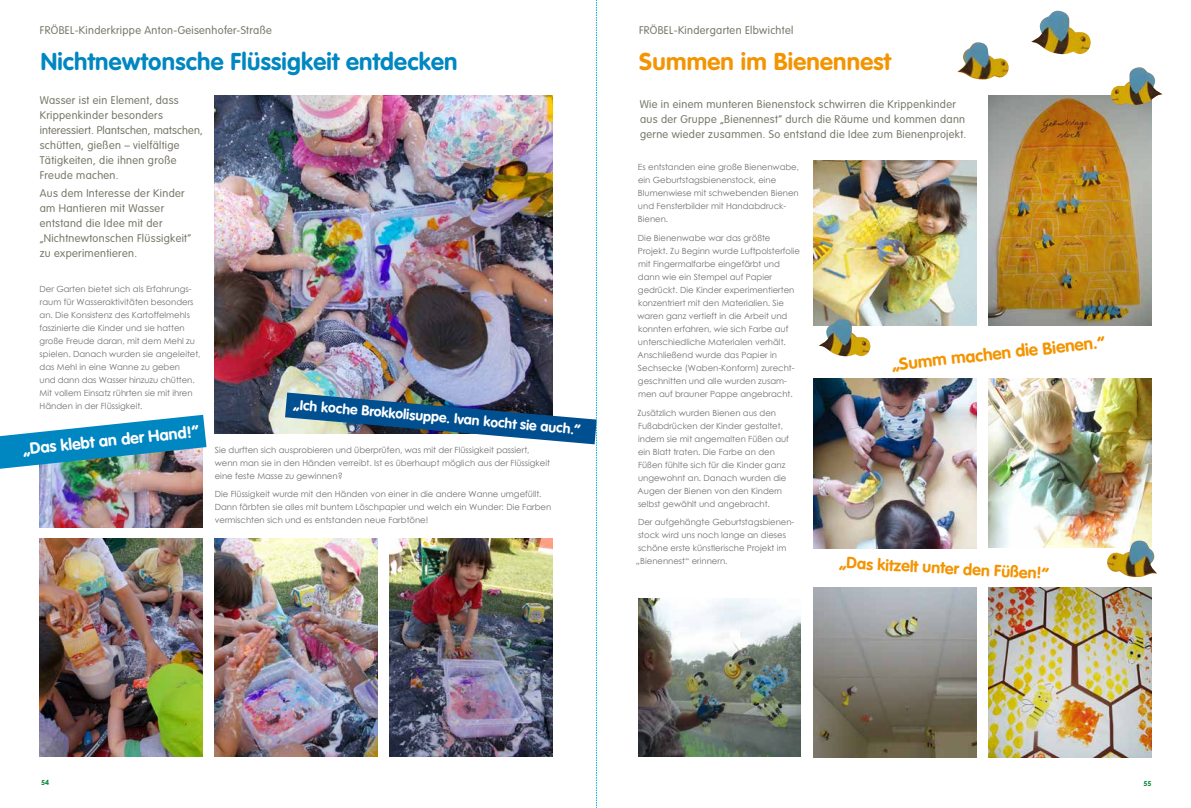
<style>
.page{position:relative;width:1191px;height:808px;background:#fff}
.page>*{position:absolute;margin:0;border:0;box-sizing:border-box;transform-origin:0 0}
.t1{font:700 24px "VAG Rounded";letter-spacing:.01em;color:#0087c1}
.t2{font:700 24px "VAG Rounded";letter-spacing:.01em;color:#f39400}
.t3{font:700 17px "VAG Rounded";color:#f39400}
.t4{font:700 16px "VAG Rounded";color:#f39400}
.t5{font:700 16px "VAG Rounded";color:#fff}
.t6{font:700 14px "VAG Rounded";color:#fff}
.t7{font:300 11px/15px "VAG Rounded";letter-spacing:.03em;color:#7a786a}
.t8{font:8.5px/13px "Century Gothic";color:#707172}
.t9{font:700 7px "Century Gothic";color:#008132}
</style>
<div class="page">
<img style="left:215px;top:95px;width:70px;height:339px">
<img style="left:40px;top:539px;width:163px;height:217px">
<img style="left:40px;top:469px;width:163px;height:58px">
<img style="left:215px;top:539px;width:70px;height:217px">
<img style="left:0;top:415px;width:206px;height:54px">
<img style="left:813px;top:161px;width:163px;height:165px">
<img style="left:813px;top:587px;width:163px;height:170px">
<img style="left:988px;top:378px;width:163px;height:170px">
<img style="left:988px;top:95px;width:163px;height:231px">
<img style="left:813px;top:379px;width:163px;height:169px">
<img style="left:988px;top:587px;width:163px;height:170px">
<img style="left:639px;top:599px;width:161px;height:158px">
<img style="left:1109px;top:67px;width:53px;height:39px">
<img style="left:818px;top:318px;width:54px;height:39px">
<img style="left:1106px;top:541px;width:51px;height:36px">
<img style="left:1031px;top:11px;width:60px;height:44px">
<img style="left:957px;top:42px;width:52px;height:37px">
<img style="left:285px;top:0;width:312px;height:808px">
<p class="t7" style="left:40px;top:23px;width:233px">FRÖBEL-Kinderkrippe Anton-Geisenhofer-Straße</p>
<h1 class="t1" style="left:41px;top:47px;width:418px">Nichtnewtonsche Flüssigkeit entdecken</h1>
<p class="t7" style="left:40px;top:92px;width:165px">Wasser ist ein Element, dass<br>Krippenkinder besonders interessiert. Plantschen, matschen, schütten, gießen – vielfältige<br>Tätigkeiten, die ihnen große<br>Freude machen.</p>
<p class="t7" style="left:40px;top:186px;width:153px">Aus dem Interesse der Kinder am Hantieren mit Wasser entstand die Idee mit der „Nichtnewtonschen Flüssigkeit“ zu experimentieren.</p>
<p class="t8" style="left:39px;top:283px;width:163px">Der Garten bietet sich als Erfahrungs&shy;raum für Wasseraktivitäten besonders an. Die Konsistenz des Kartoffelmehls faszinierte die Kinder und sie hatten große Freude daran, mit dem Mehl zu spielen. Danach wurden sie angeleitet, das Mehl in eine Wanne zu geben<br>und dann das Wasser hinzuzu chütten.<br>Mit vollem Einsatz rührten sie mit ihren Händen in der Flüssigkeit.</p>
<h3 class="t5" style="left:22px;top:440px;width:179px;rotate:-6deg">„Das klebt an der Hand!”</h3>
<h3 class="t6" style="left:294px;top:396px;width:289px;rotate:5deg">„Ich koche Brokkolisuppe. Ivan kocht sie auch.“</h3>
<p class="t8" style="left:215px;top:443px;width:337px">Sie durften sich ausprobieren und überprüfen, was mit der Flüssigkeit passiert, wenn man sie in den Händen verreibt. Ist es überhaupt möglich aus der Flüssigkeit eine feste Masse zu gewinnen?</p>
<p class="t8" style="left:215px;top:488px;width:338px">Die Flüssigkeit wurde mit den Händen von einer in die andere Wanne umgefüllt.<br>Dann färbten sie alles mit buntem Löschpapier und welch ein Wunder: Die Farben vermischten sich und es entstanden neue Farbtöne!</p>
<p class="t7" style="left:639px;top:23px;width:156px">FRÖBEL-Kindergarten Elbwichtel</p>
<h1 class="t2" style="left:639px;top:47px;width:253px">Summen im Bienennest</h1>
<p class="t7" style="left:640px;top:96px;width:328px">Wie in einem munteren Bienenstock schwirren die Krippenkinder aus der Gruppe „Bienennest” durch die Räume und kommen dann gerne wieder zusammen. So entstand die Idee zum Bienenprojekt.</p>
<p class="t8" style="left:638px;top:161px;width:163px">Es entstanden eine große Bienenwabe, ein Geburtstagsbienenstock, eine<br>Blumenwiese mit schwebenden Bienen und Fensterbilder mit Handabdruck-<br>Bienen.</p>
<p class="t8" style="left:637px;top:231px;width:164px">Die Bienenwabe war das größte Projekt. Zu Beginn wurde Luftpolsterfolie mit Fingermalfarbe eingefärbt und dann wie ein Stempel auf Papier gedrückt. Die Kinder experimentierten konzentriert mit den Materialien. Sie waren ganz vertieft in die Arbeit und konnten erfahren, wie sich Farbe auf unterschiedliche Materialen verhält.<br>Anschließend wurde das Papier in Sechsecke (Waben-Konform) zurecht&shy;geschnitten und alle wurden zusam&shy;men auf brauner Pappe angebracht.</p>
<p class="t8" style="left:637px;top:406px;width:153px">Zusätzlich wurden Bienen aus den Fußabdrücken der Kinder gestaltet, indem sie mit angemalten Füßen auf ein Blatt traten. Die Farbe an den Füßen fühlte sich für die Kinder ganz ungewohnt an. Danach wurden die Augen der Bienen von den Kindern selbst gewählt und angebracht.</p>
<p class="t8" style="left:636px;top:516px;width:160px">Der aufgehängte Geburtstagsbienen&shy;stock wird uns noch lange an dieses schöne erste künstlerische Projekt im „Bienennest“ erinnern.</p>
<h2 class="t3" style="left:890px;top:355px;width:216px;rotate:-6deg">„Summ machen die Bienen.”</h2>
<h3 class="t4" style="left:840px;top:553px;width:211px;rotate:3deg">„Das kitzelt unter den Füßen!”</h3>
<p class="t9" style="left:41px;top:777px;width:9px">54</p>
<p class="t9" style="left:1143px;top:778px;width:9px">55</p>
</div>
